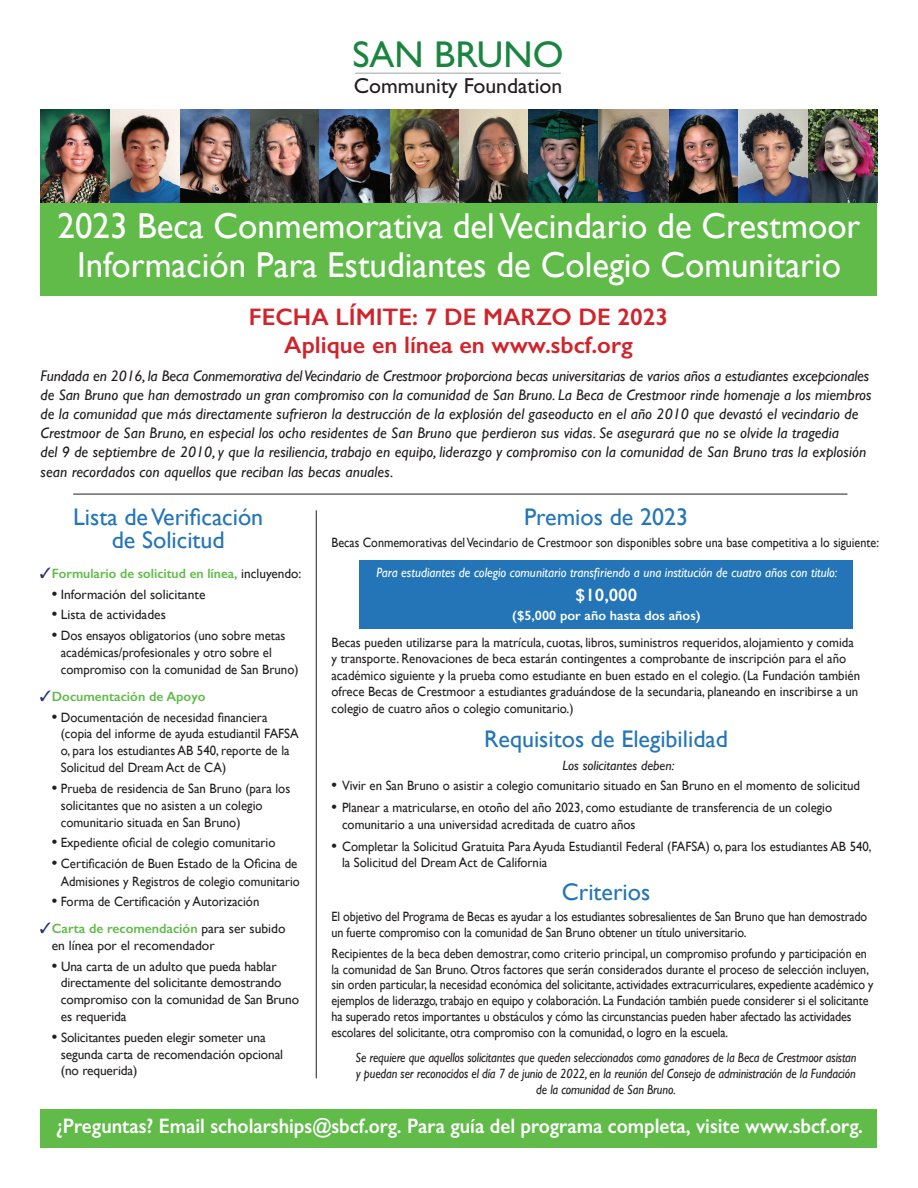
<style>
.page{position:relative;width:918px;height:1188px;background:#fff}
.page>*{position:absolute;margin:0;border:0;box-sizing:border-box;transform-origin:0 0}
.t1{font:37.5px "Gill Sans";color:#1a8440}
.t2{font:36px/39px "Gill Sans";color:#fff;text-align:center}
.t3{font:24px/23.5px "Gill Sans";color:#2375b7;text-align:center}
.t4{font:600 24px/28.5px "Gill Sans";color:#d1232a;text-align:center}
.t5{font:21.75px "Gill Sans";color:#231f20}
.t6{font:600 21px "Gill Sans";color:#fff;scale:.92 1}
.t7{font:600 18px "Gill Sans";color:#fff}
.t8{font:italic 15.3px/19.2px "Gill Sans";letter-spacing:.005em;color:#231f20}
.t9{font:13.5px/16.8px "Gill Sans";color:#231f20;scale:.95 1}
.t10{font:13.5px/15.8px "Gill Sans";color:#231f20;scale:.9 1}
.t11{font:13.5px/16.8px "Gill Sans";color:#231f20}
.t12{font:italic 13.5px/16px "Gill Sans";letter-spacing:-.01em;color:#231f20;text-align:center;scale:.9 1}
.t13{font:italic 13.5px "Gill Sans";color:#fff;scale:.95 1}
.t14{font:600 13.5px "Gill Sans";color:#60bb49}
.t15{font:600 13.5px "Gill Sans";color:#fff}
.t16{font:italic 13.5px "Gill Sans";letter-spacing:-.01em;color:#231f20}
.s1{color:#26336c}
.s2{font-weight:400;color:#231f20}
.s3{font-weight:800}
.s4{font-weight:600;color:#60bb49}
</style>
<div class="page">
<div style="left:40px;top:1109px;width:838px;height:38px;background:#60bb49"></div>
<hr style="left:355px;top:73px;width:206px;height:1px;background:#a8a9ad">
<div style="left:360px;top:560px;width:493px;height:69px;background:#2375b7"></div>
<div style="left:40px;top:201px;width:838px;height:94px;background:#60bb49"></div>
<img style="left:40px;top:109px;width:838px;height:93px">
<hr style="left:73px;top:494px;width:775px;height:1px;background:#231f20">
<hr style="left:316px;top:510px;width:1px;height:568px;background:#231f20">
<h1 class="t1" style="left:352px;top:33px;width:213px">SAN BRUNO</h1>
<h3 class="t5" style="left:354px;top:73px;width:210px">Community Foundation</h3>
<h2 class="t2" style="left:58px;top:206px;width:804px">2023 Beca Conmemorativa del Vecindario de Crestmoor<br>Información Para Estudiantes de Colegio Comunitario</h2>
<h3 class="t4" style="left:249px;top:302px;width:421px">FECHA LÍMITE: 7 DE MARZO DE 2023<br>Aplique en línea en www.sbcf.org</h3>
<p class="t8" style="left:40px;top:366px;width:833px">Fundada en 2016, la Beca Conmemorativa del Vecindario de Crestmoor proporciona becas universitarias de varios años a estudiantes excepcionales de San Bruno que han demostrado un gran compromiso con la comunidad de San Bruno. La Beca de Crestmoor rinde homenaje a los miembros de la comunidad que más directamente sufrieron la destrucción de la explosión del gaseoducto en el año 2010 que devastó el vecindario de Crestmoor de San Bruno, en especial los ocho residentes de San Bruno que perdieron sus vidas. Se asegurará que no se olvide la tragedia<br>del 9 de septiembre de 2010, y que la resiliencia, trabajo en equipo, liderazgo y compromiso con la comunidad de San Bruno tras la explosión sean recordados con aquellos que reciban las becas anuales.</p>
<h3 class="t3" style="left:73px;top:505px;width:192px">Lista de Verificación de Solicitud</h3>
<h3 class="t3" style="left:524px;top:505px;width:166px">Premios de 2023</h3>
<p class="t10" style="left:332px;top:535px;width:610px">Becas Conmemorativas del Vecindario de Crestmoor son disponibles sobre una base competitiva a lo siguiente:</p>
<p class="t14" style="left:40px;top:565px;width:263px"><span class="s1">✓</span>Formulario de solicitud en línea, <span class="s2">incluyendo:</span></p>
<p class="t11" style="left:52px;top:585px;width:155px"><span class="s3">•</span> Información del solicitante</p>
<p class="t11" style="left:52px;top:606px;width:116px"><span class="s3">•</span> Lista de actividades</p>
<p class="t9" style="left:61px;top:627px;width:252px;text-indent:-9px"><span class="s3">•</span> Dos ensayos obligatorios (uno sobre metas académicas/profesionales y otro sobre el compromiso con la comunidad de San Bruno)</p>
<p class="t14" style="left:40px;top:688px;width:167px"><span class="s1">✓</span>Documentación de Apoyo</p>
<p class="t9" style="left:61px;top:709px;width:252px;text-indent:-9px"><span class="s3">•</span> Documentación de necesidad financiera (copia del informe de ayuda estudiantil FAFSA o, para los estudiantes AB 540, reporte de la Solicitud del Dream Act de CA)</p>
<p class="t9" style="left:61px;top:780px;width:243px;text-indent:-9px"><span class="s3">•</span> Prueba de residencia de San Bruno (para los solicitantes que no asisten a un colegio comunitario situada en San Bruno)</p>
<p class="t9" style="left:52px;top:834px;width:237px"><span class="s3">•</span> Expediente oficial de colegio comunitario</p>
<p class="t9" style="left:52px;top:855px;width:263px;line-height:17.5px;text-align:right"><span class="s3">•</span> Certificación de Buen Estado de la Oficina de<br>Admisiones y Registros de colegio comunitario</p>
<p class="t9" style="left:52px;top:893px;width:220px"><span class="s3">•</span> Forma de Certificación y Autorización</p>
<p class="t11" style="left:52px;top:920px;width:235px;text-indent:-12px"><span class="s1">✓</span><span class="s4">Carta de recomendación</span> para ser subido en línea por el recomendador</p>
<p class="t11" style="left:61px;top:957px;width:240px;text-indent:-9px"><span class="s3">•</span> Una carta de un adulto que pueda hablar directamente del solicitante demostrando compromiso con la comunidad de San Bruno es requerida</p>
<p class="t11" style="left:61px;top:1029px;width:224px;text-indent:-9px"><span class="s3">•</span> Solicitantes pueden elegir someter una segunda carta de recomendación opcional (no requerida)</p>
<p class="t13" style="left:377px;top:565px;width:487px">Para estudiantes de colegio comunitario transfiriendo a una institución de cuatro años con titulo:</p>
<h3 class="t7" style="left:576px;top:584px;width:63px">$10,000</h3>
<p class="t15" style="left:512px;top:607px;width:190px">($5,000 por año hasta dos años)</p>
<p class="t9" style="left:332px;top:634px;width:558px">Becas pueden utilizarse para la matrícula, cuotas, libros, suministros requeridos, alojamiento y comida y transporte. Renovaciones de beca estarán contingentes a comprobante de inscripción para el año académico siguiente y la prueba como estudiante en buen estado en el colegio. (La Fundación también ofrece Becas de Crestmoor a estudiantes graduándose de la secundaria, planeando en inscribirse a un colegio de cuatro años o colegio comunitario.)</p>
<h3 class="t3" style="left:484px;top:727px;width:246px">Requisitos de Elegibilidad</h3>
<p class="t16" style="left:563px;top:757px;width:114px">Los solicitantes deben:</p>
<p class="t9" style="left:332px;top:777px;width:558px"><span class="s3">•</span> Vivir en San Bruno o asistir a colegio comunitario situado en San Bruno en el momento de solicitud</p>
<p class="t9" style="left:342px;top:799px;width:517px;text-indent:-11px"><span class="s3">•</span> Planear a matricularse, en otoño del año 2023, como estudiante de transferencia de un colegio comunitario a una universidad acreditada de cuatro años</p>
<p class="t9" style="left:342px;top:837px;width:559px;text-indent:-11px"><span class="s3">•</span> Completar la Solicitud Gratuita Para Ayuda Estudiantil Federal (FAFSA) o, para los estudiantes AB 540, la Solicitud del Dream Act de California</p>
<h3 class="t3" style="left:562px;top:880px;width:90px">Criterios</h3>
<p class="t10" style="left:332px;top:908px;width:597px">El objetivo del Programa de Becas es ayudar a los estudiantes sobresalientes de San Bruno que han demostrado un fuerte compromiso con la comunidad de San Bruno obtener un título universitario.</p>
<p class="t10" style="left:332px;top:945px;width:604px">Recipientes de la beca deben demostrar, como criterio principal, un compromiso profundo y participación en la comunidad de San Bruno. Otros factores que serán considerados durante el proceso de selección incluyen, sin orden particular, la necesidad económica del solicitante, actividades extracurriculares, expediente académico y ejemplos de liderazgo, trabajo en equipo y colaboración. La Fundación también puede considerer si el solicitante ha superado retos importantes u obstáculos y cómo las circunstancias pueden haber afectado las actividades escolares del solicitante, otra compromiso con la comunidad, o logro en la escuela.</p>
<p class="t12" style="left:356px;top:1050px;width:558px">Se requiere que aquellos solicitantes que queden seleccionados como ganadores de la Beca de Crestmoor asistan y puedan ser reconocidos el día 7 de junio de 2022, en la reunión del Consejo de administración de la Fundación de la comunidad de San Bruno.</p>
<h3 class="t6" style="left:56px;top:1113px;width:879px">¿Preguntas? Email scholarships@sbcf.org. Para guía del programa completa, visite www.sbcf.org.</h3>
</div>
